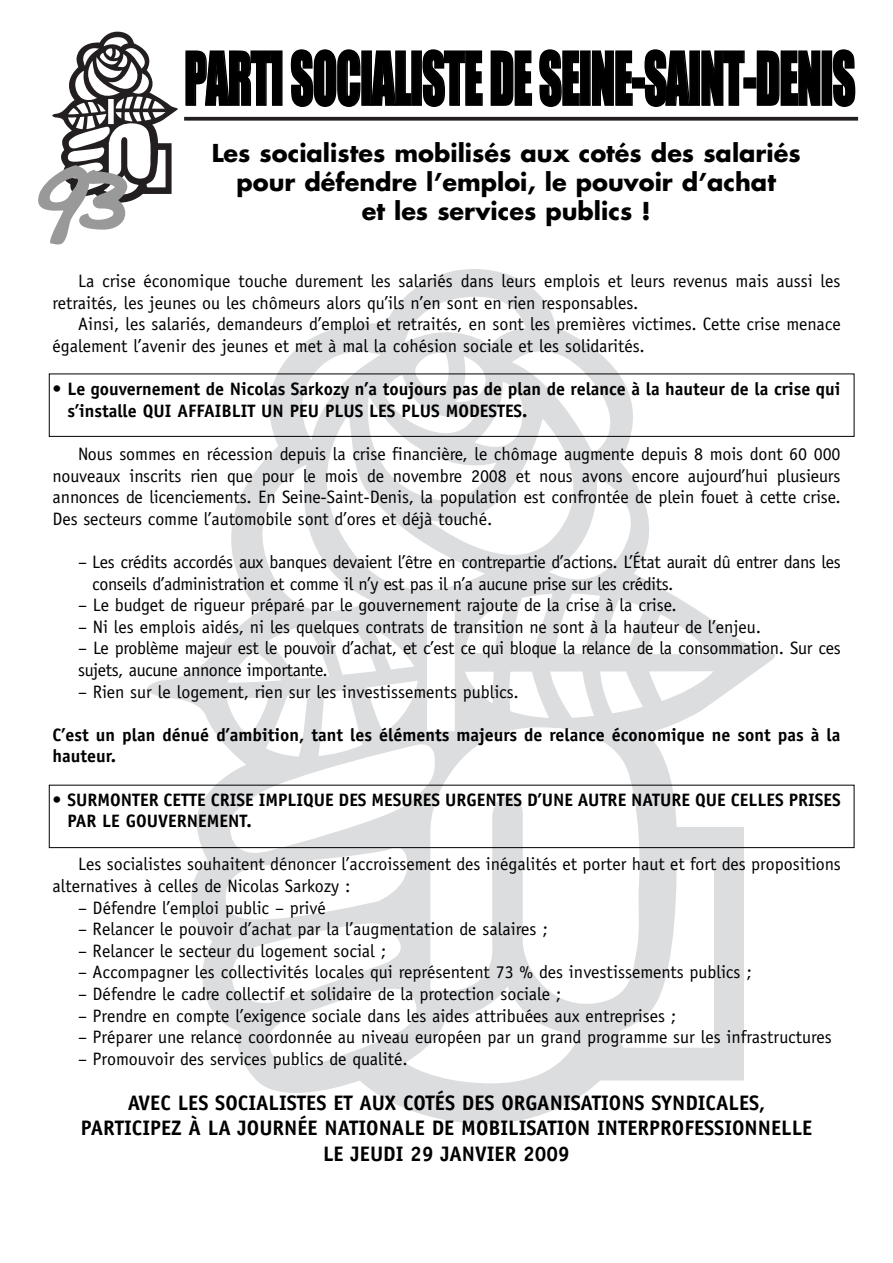
<style>
.page{position:relative;width:893px;height:1263px;background:#fff}
.page>*{position:absolute;margin:0;border:0;box-sizing:border-box;transform-origin:0 0}
.t1{font:120px "Handwriting Dakota";color:#999}
.t2{font:67.5px "Impact";letter-spacing:-.02em;color:#000;scale:.67 1}
.t3{font:700 24px/28.8px "Futura Std";color:#000;text-align:center}
.t4{font:700 21px/25.2px "Officina Sans";color:#000;text-align:center}
.t5{font:18px/21.6px "Officina Sans";color:#000}
.t6{font:700 18px/21.6px "Officina Sans";color:#000}
.t7{font:18px/21.6px "Officina Sans";letter-spacing:-.02em;color:#000}
</style>
<div class="page">
<svg style="left:147px;top:269px;width:628px;height:855px"></svg>
<svg style="left:52px;top:32px;width:126px;height:171px"></svg>
<svg style="left:184px;top:117px;width:674px;height:4px;background:#373334"></svg>
<div style="left:49px;top:374px;width:805px;height:63px;border:1px solid #000"></div>
<div style="left:49px;top:785px;width:805px;height:63px;border:1px solid #000"></div>
<h2 class="t2" style="left:184px;top:42px;width:1003px">PARTI SOCIALISTE DE SEINE-SAINT-DENIS</h2>
<h3 class="t3" style="left:212px;top:141px;width:590px">Les socialistes mobilisés aux cotés des salariés pour défendre l’emploi, le pouvoir d’achat<br>et les services publics !</h3>
<h1 class="t1" style="left:30px;top:113px;width:97px">93</h1>
<p class="t5" style="left:53px;top:272px;width:790px;text-indent:26px">La crise économique touche durement les salariés dans leurs emplois et leurs revenus mais aussi les retraités, les jeunes ou les chômeurs alors qu’ils n’en sont en rien responsables.</p>
<p class="t5" style="left:53px;top:315px;width:790px;text-indent:26px">Ainsi, les salariés, demandeurs d’emploi et retraités, en sont les premières victimes. Cette crise menace également l’avenir des jeunes et met à mal la cohésion sociale et les solidarités.</p>
<p class="t6" style="left:67px;top:380px;width:775px;text-indent:-15px">• Le gouvernement de Nicolas Sarkozy n’a toujours pas de plan de relance à la hauteur de la crise qui s’installe QUI AFFAIBLIT UN PEU PLUS LES PLUS MODESTES.</p>
<p class="t5" style="left:53px;top:445px;width:790px;text-align:justify;text-indent:26px">Nous sommes en récession depuis la crise financière, le chômage augmente depuis 8 mois dont 60 000 nouveaux inscrits rien que pour le mois de novembre 2008 et nous avons encore aujourd’hui plusieurs annonces de licenciements. En Seine-Saint-Denis, la population est confrontée de plein fouet à cette crise.<br>Des secteurs comme l’automobile sont d’ores et déjà touché.</p>
<p class="t7" style="left:92px;top:553px;width:750px;text-indent:-14px">– Les crédits accordés aux banques devaient l’être en contrepartie d’actions. L’État aurait dû entrer dans les conseils d’administration et comme il n’y est pas il n’a aucune prise sur les crédits.</p>
<p class="t5" style="left:78px;top:596px;width:600px">– Le budget de rigueur préparé par le gouvernement rajoute de la crise à la crise.</p>
<p class="t5" style="left:78px;top:617px;width:685px">– Ni les emplois aidés, ni les quelques contrats de transition ne sont à la hauteur de l’enjeu.</p>
<p class="t7" style="left:78px;top:639px;width:764px">– Le problème majeur est le pouvoir d’achat, et c’est ce qui bloque la relance de la consommation. Sur ces sujets, aucune annonce importante.</p>
<p class="t5" style="left:78px;top:682px;width:442px">– Rien sur le logement, rien sur les investissements publics.</p>
<p class="t6" style="left:53px;top:725px;width:789px">C’est un plan dénué d’ambition, tant les éléments majeurs de relance économique ne sont pas à la hauteur.</p>
<p class="t6" style="left:67px;top:790px;width:775px;text-indent:-15px">• SURMONTER CETTE CRISE IMPLIQUE DES MESURES URGENTES D’UNE AUTRE NATURE QUE CELLES PRISES<br>PAR LE GOUVERNEMENT.</p>
<p class="t5" style="left:53px;top:855px;width:790px;text-indent:26px">Les socialistes souhaitent dénoncer l’accroissement des inégalités et porter haut et fort des propositions alternatives à celles de Nicolas Sarkozy :</p>
<p class="t5" style="left:78px;top:898px;width:249px">– Défendre l’emploi public – privé</p>
<p class="t5" style="left:78px;top:920px;width:471px">– Relancer le pouvoir d’achat par la l’augmentation de salaires ;</p>
<p class="t5" style="left:78px;top:941px;width:309px">– Relancer le secteur du logement social ;</p>
<p class="t5" style="left:78px;top:963px;width:675px">– Accompagner les collectivités locales qui représentent 73 % des investissements publics ;</p>
<p class="t5" style="left:78px;top:985px;width:485px">– Défendre le cadre collectif et solidaire de la protection sociale ;</p>
<p class="t5" style="left:78px;top:1006px;width:600px">– Prendre en compte l’exigence sociale dans les aides attribuées aux entreprises ;</p>
<p class="t5" style="left:78px;top:1028px;width:755px">– Préparer une relance coordonnée au niveau européen par un grand programme sur les infrastructures</p>
<p class="t5" style="left:78px;top:1049px;width:331px">– Promouvoir des services publics de qualité.</p>
<p class="t4" style="left:81px;top:1092px;width:733px">AVEC LES SOCIALISTES ET AUX COTÉS DES ORGANISATIONS SYNDICALES,<br>PARTICIPEZ À LA JOURNÉE NATIONALE DE MOBILISATION INTERPROFESSIONNELLE<br>LE JEUDI 29 JANVIER 2009</p>
</div>
